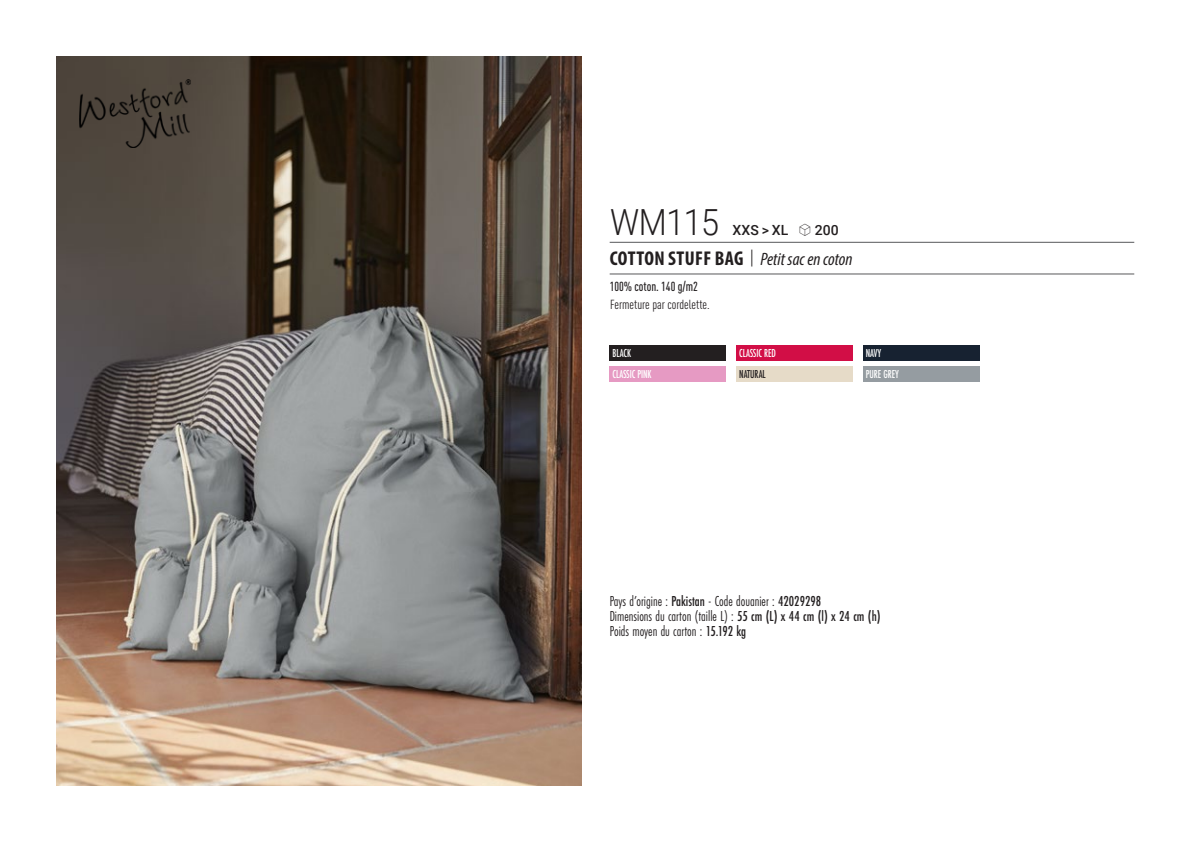
<style>
.page{position:relative;width:1191px;height:842px;background:#fff}
.page>*{position:absolute;margin:0;border:0;box-sizing:border-box;transform-origin:0 0}
.t1{font:300 36px "Roboto";letter-spacing:-.015em;color:#231f20;scale:.9 1}
.t2{font:italic 18px "Myriad Variable Concept";color:#231f20}
.t3{font:15px "Futura PT Cond";color:#231f20;scale:.95 1}
.t4{font:500 14px "Roboto";letter-spacing:.005em;color:#231f20}
.t5{font:condensed 13px "DIN Pro";color:#231f20}
.grammage_2020{font:500 condensed 13px "DIN Pro";color:#231f20;scale:.95 1}
.Coloris_nuancier_bla{font:500 12px "Futura PT Cond";letter-spacing:-.01em;color:#fff;scale:.9 1}
.Coloris_nuancier{font:500 12px "Futura PT Cond";letter-spacing:-.01em;color:#231f20;scale:.9 1}
.s1{font-family:"Linotype Shapeshifter";font-weight:400;font-size:16px}
.s2{font-family:"Myriad Pro";font-weight:700;font-style:normal;font-stretch:condensed;font-size:20px}
.s3{font-family:"Roboto Condensed";font-weight:300;font-style:normal;font-size:20px}
.s4{font-weight:500}
</style>
<div class="page">
<img style="left:57px;top:57px;width:524px;height:728px">
<img style="left:79px;top:79px;width:111px;height:68px">
<div style="left:609px;top:345px;width:117px;height:16px;background:#231f20"></div>
<div style="left:609px;top:367px;width:117px;height:15px;background:#e69ac3"></div>
<div style="left:736px;top:345px;width:116px;height:16px;background:#d20e46"></div>
<div style="left:736px;top:367px;width:116px;height:15px;background:#e6dbc8"></div>
<div style="left:863px;top:345px;width:116px;height:16px;background:#172231"></div>
<div style="left:863px;top:367px;width:116px;height:15px;background:#959ca1"></div>
<hr style="left:609px;top:242px;width:525px;height:1px;background:#57585a">
<hr style="left:609px;top:274px;width:525px;height:1px;background:#57585a">
<p class="t1" style="left:610px;top:197px;width:123px">WM115</p>
<p class="t4" style="left:732px;top:220px;width:108px">XXS &gt; XL <span class="s1">S</span> 200</p>
<p class="t2" style="left:610px;top:249px;width:244px"><span class="s2">COTTON STUFF BAG</span> <span class="s3">|</span> Petit sac en coton</p>
<p class="grammage_2020" style="left:609px;top:277px;width:94px">100% coton. 140 g/m2</p>
<p class="t5" style="left:610px;top:295px;width:101px">Fermeture par cordelette.</p>
<p class="Coloris_nuancier_bla" style="left:612px;top:346px;width:22px">BLACK</p>
<p class="Coloris_nuancier_bla" style="left:612px;top:367px;width:45px">CLASSIC PINK</p>
<p class="Coloris_nuancier_bla" style="left:739px;top:346px;width:42px">CLASSIC RED</p>
<p class="Coloris_nuancier" style="left:739px;top:367px;width:31px">NATURAL</p>
<p class="Coloris_nuancier_bla" style="left:866px;top:346px;width:18px">NAVY</p>
<p class="Coloris_nuancier_bla" style="left:866px;top:367px;width:38px">PURE GREY</p>
<p class="t3" style="left:609px;top:592px;width:224px">Pays d’origine : <span class="s4">Pakistan</span> - Code douanier : <span class="s4">42029298</span></p>
<p class="t3" style="left:609px;top:607px;width:287px">Dimensions du carton (taille L) : <span class="s4">55 cm (L) x 44 cm (l) x 24 cm (h)</span></p>
<p class="t3" style="left:609px;top:622px;width:145px">Poids moyen du carton : <span class="s4">15.192 kg</span></p>
</div>
